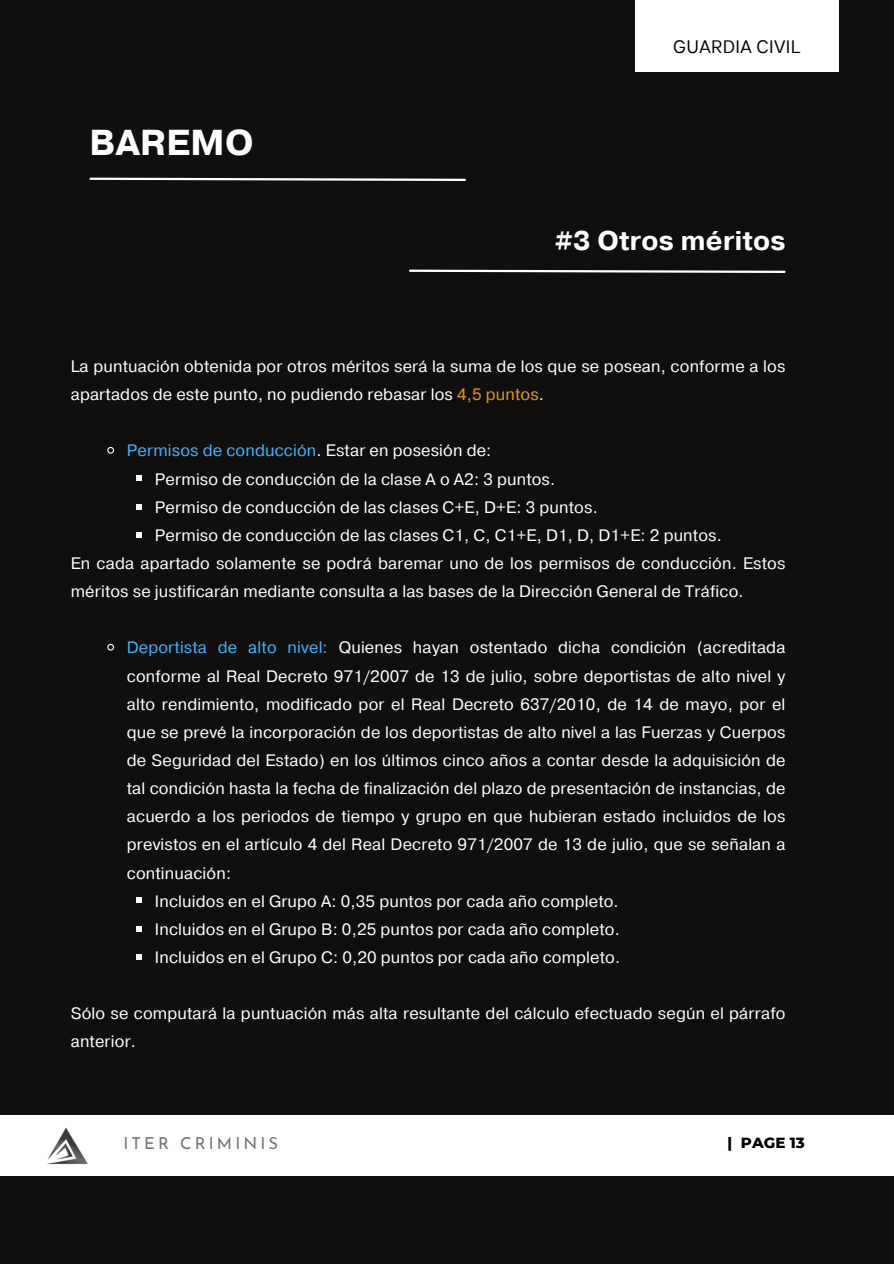
<style>
.page{position:relative;width:894px;height:1264px;background:#fff}
.page>*{position:absolute;margin:0;border:0;box-sizing:border-box;transform-origin:0 0}
.t1{font:700 35.85px "Pragmatica";letter-spacing:.01em;color:#fff}
.t2{font:700 27px "Pragmatica";letter-spacing:.01em;color:#fff}
.t3{font:18px "TT Interphases";letter-spacing:.02em;color:#000001}
.t4{font:16.5px/28.2px "Pragmatica";letter-spacing:.01em;color:#fff}
.t5{font:16.5px "Pragmatica";letter-spacing:.01em;color:#38b6ff}
.t6{font:16.5px "Josefin Sans";letter-spacing:.185em;color:#737373}
.t7{font:800 15px "Montserrat";color:#000}
.s1{color:#e8960a}
.s2{color:#fff}
.s3{color:#38b6ff}
</style>
<div class="page">
<div style="left:0;top:0;width:893px;height:1263px;background:#100f0d"></div>
<div style="left:634px;top:0;width:204px;height:72px;background:#fff"></div>
<svg style="left:89px;top:177px;width:377px;height:4px"></svg>
<div style="left:0;top:1115px;width:893px;height:60px;background:#fff"></div>
<img style="left:47px;top:1128px;width:41px;height:37px">
<svg style="left:107px;top:446px;width:8px;height:8px"></svg>
<svg style="left:136px;top:475px;width:6px;height:6px"></svg>
<svg style="left:136px;top:504px;width:6px;height:5px"></svg>
<svg style="left:136px;top:532px;width:6px;height:5px"></svg>
<svg style="left:107px;top:643px;width:8px;height:8px"></svg>
<svg style="left:136px;top:897px;width:6px;height:6px"></svg>
<svg style="left:136px;top:926px;width:6px;height:5px"></svg>
<svg style="left:136px;top:954px;width:6px;height:5px"></svg>
<svg style="left:409px;top:269px;width:377px;height:4px"></svg>
<h1 class="t1" style="left:89px;top:119px;width:166px">BAREMO</h1>
<h3 class="t3" style="left:673px;top:35px;width:129px">GUARDIA CIVIL</h3>
<p class="t2" style="left:555px;top:223px;width:232px">#3 Otros méritos</p>
<p class="t4" style="left:71px;top:353px;width:716px">La puntuación obtenida por otros méritos será la suma de los que se posean, conforme a los apartados de este punto, no pudiendo rebasar los <span class="s1">4,5 puntos</span>.</p>
<p class="t5" style="left:127px;top:440px;width:366px">Permisos de conducción<span class="s2">. Estar en posesión de:</span></p>
<p class="t4" style="left:155px;top:465px;width:402px">Permiso de conducción de la clase A o A2: 3 puntos.</p>
<h4 class="t4" style="left:155px;top:493px;width:444px">Permiso de conducción de las clases C+E, D+E: 3 puntos.</h4>
<p class="t4" style="left:155px;top:521px;width:568px">Permiso de conducción de las clases C1, C, C1+E, D1, D, D1+E: 2 puntos.</p>
<p class="t4" style="left:71px;top:550px;width:716px">En cada apartado solamente se podrá baremar uno de los permisos de conducción. Estos méritos se justificarán mediante consulta a las bases de la Dirección General de Tráfico.</p>
<p class="t4" style="left:127px;top:634px;width:660px;text-align:justify"><span class="s3">Deportista de alto nivel:</span> Quienes hayan ostentado dicha condición (acreditada conforme al Real Decreto 971/2007 de 13 de julio, sobre deportistas de alto nivel y alto rendimiento, modificado por el Real Decreto 637/2010, de 14 de mayo, por el que se prevé la incorporación de los deportistas de alto nivel a las Fuerzas y Cuerpos de Seguridad del Estado) en los últimos cinco años a contar desde la adquisición de tal condición hasta la fecha de finalización del plazo de presentación de instancias, de acuerdo a los periodos de tiempo y grupo en que hubieran estado incluidos de los previstos en el artículo 4 del Real Decreto 971/2007 de 13 de julio, que se señalan a continuación:</p>
<p class="t4" style="left:155px;top:887px;width:465px">Incluidos en el Grupo A: 0,35 puntos por cada año completo.</p>
<h4 class="t4" style="left:155px;top:915px;width:466px">Incluidos en el Grupo B: 0,25 puntos por cada año completo.</h4>
<p class="t4" style="left:155px;top:943px;width:466px">Incluidos en el Grupo C: 0,20 puntos por cada año completo.</p>
<h3 class="t4" style="left:71px;top:1000px;width:716px">Sólo se computará la puntuación más alta resultante del cálculo efectuado segú n el párrafo anterior.</h3>
<p class="t6" style="left:123px;top:1136px;width:156px">ITER CRIMINIS</p>
<h4 class="t7" style="left:727px;top:1133px;width:79px">| PAGE 13</h4>
</div>
